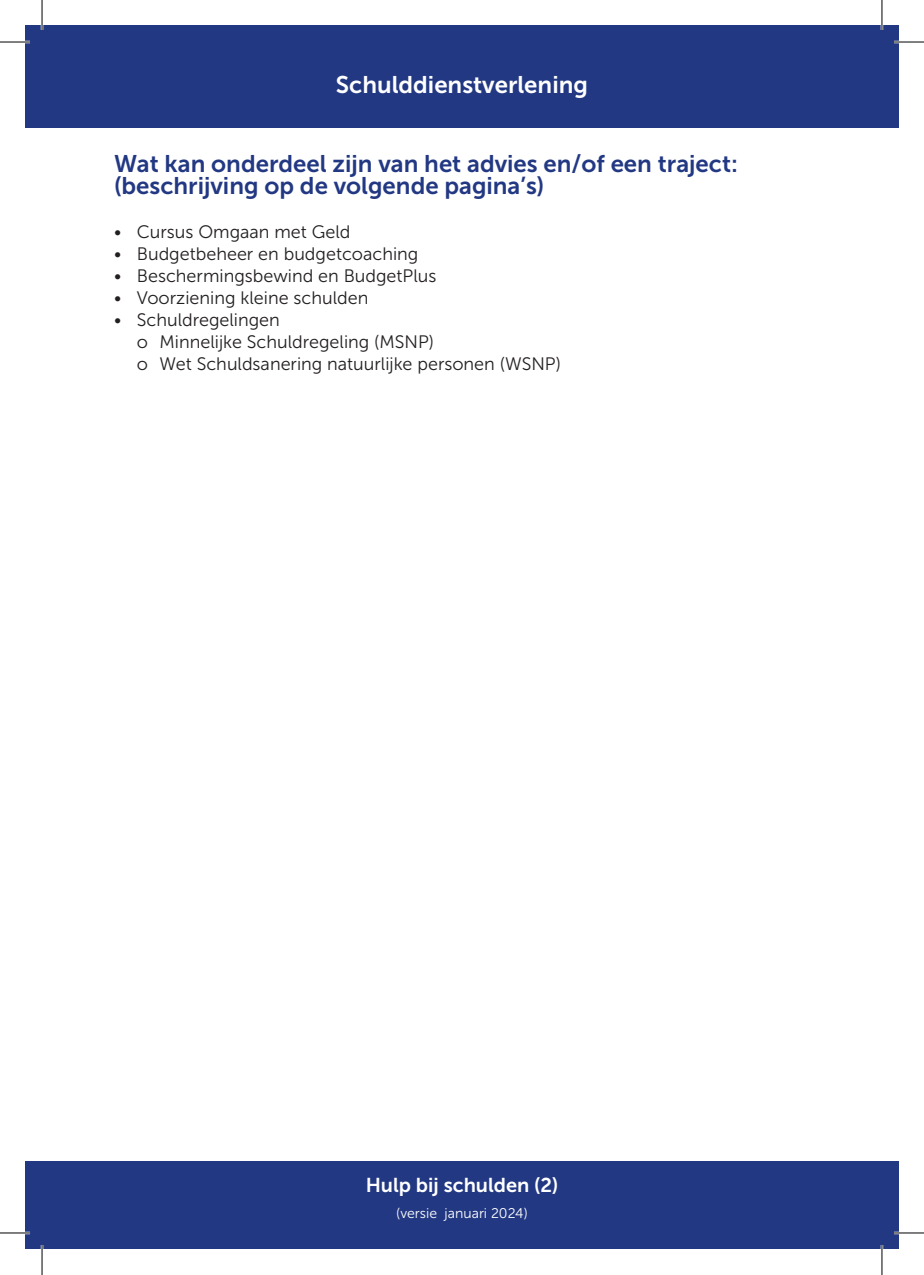
<style>
.page{position:relative;width:924px;height:1275px;background:#fff}
.page>*{position:absolute;margin:0;border:0;box-sizing:border-box;transform-origin:0 0}
.t1{font:24px/22px "Museo Sans 700";color:#223883}
.t2{font:24px "Museo Sans 700";color:#fff}
.t3{font:20px "Museo Sans 700";color:#fff}
.t4{font:18px/22px "Museo Sans 300";color:#231f20}
.t5{font:14px "Museo Sans 300";color:#fff}
</style>
<div class="page">
<div style="left:25px;top:1161px;width:873px;height:87px;background:#223883"></div>
<div style="left:25px;top:25px;width:873px;height:103px;background:#223883"></div>
<hr style="left:0;top:41px;width:30px;height:2px;background:#fff">
<hr style="left:893px;top:41px;width:30px;height:2px;background:#fff">
<hr style="left:0;top:1231px;width:30px;height:3px;background:#fff">
<hr style="left:893px;top:1231px;width:30px;height:3px;background:#fff">
<hr style="left:41px;top:0;width:2px;height:30px;background:#fff">
<hr style="left:41px;top:1245px;width:2px;height:30px;background:#fff">
<hr style="left:880px;top:0;width:2px;height:30px;background:#fff">
<hr style="left:880px;top:1245px;width:2px;height:30px;background:#fff">
<hr style="left:0;top:42px;width:30px;height:1px;background:#000">
<hr style="left:893px;top:42px;width:30px;height:1px;background:#000">
<hr style="left:0;top:1232px;width:30px;height:1px;background:#000">
<hr style="left:893px;top:1232px;width:30px;height:1px;background:#000">
<hr style="left:42px;top:0;width:1px;height:30px;background:#000">
<hr style="left:42px;top:1245px;width:1px;height:30px;background:#000">
<hr style="left:881px;top:0;width:1px;height:30px;background:#000">
<hr style="left:881px;top:1245px;width:1px;height:30px;background:#000">
<h1 class="t2" style="left:336px;top:71px;width:253px">Schulddienstverlening</h1>
<h1 class="t1" style="left:114px;top:152px;width:625px">Wat kan onderdeel zijn van het advies en/of een traject: (beschrijving op de volgende pagina’s)</h1>
<p class="t4" style="left:114px;top:221px;width:238px">• Cursus Omgaan met Geld</p>
<p class="t4" style="left:114px;top:243px;width:306px">• Budgetbeheer en budgetcoaching</p>
<p class="t4" style="left:114px;top:265px;width:324px">• Beschermingsbewind en BudgetPlus</p>
<p class="t4" style="left:114px;top:287px;width:256px">• Voorziening kleine schulden</p>
<p class="t4" style="left:137px;top:309px;width:425px;text-indent:-23px">• Schuldregelingen<br>o Minnelijke Schuldregeling (MSNP)<br>o Wet Schuldsanering natuurlijke personen (WSNP)</p>
<p class="t3" style="left:365px;top:1173px;width:194px">Hulp bij schulden (2)</p>
<p class="t5" style="left:396px;top:1205px;width:133px">(versie januari 2024)</p>
</div>
